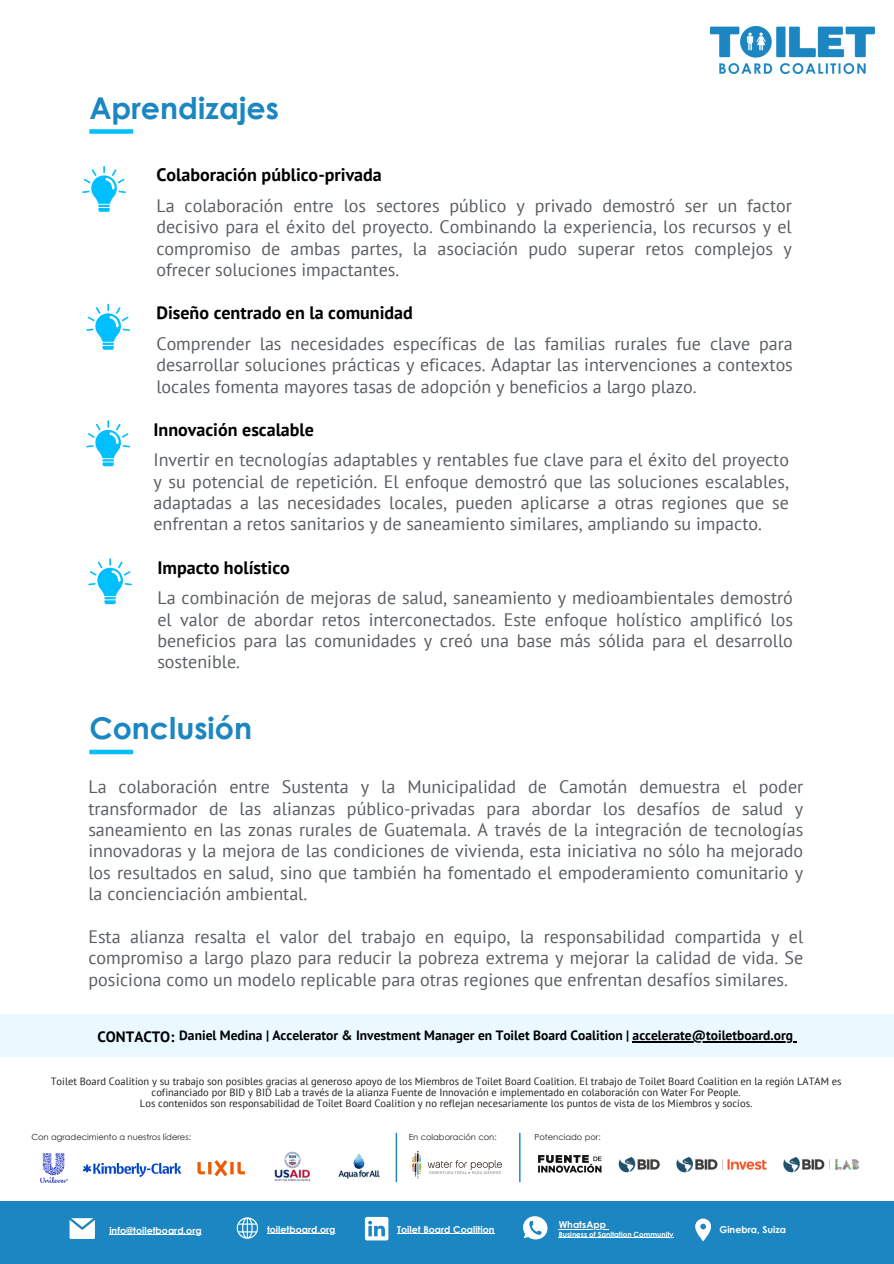
<style>
.page{position:relative;width:894px;height:1264px;background:#fff}
.page>*{position:absolute;margin:0;border:0;box-sizing:border-box;transform-origin:0 0}
.t1{font:700 30px "Century Gothic";color:#1b86c1}
.t2{font:18px/21.3px "PT Sans";color:#595e62;text-align:justify}
.t3{font:700 18px "PT Sans";color:#000}
.t4{font:700 15px "PT Sans";color:#000}
.t5{font:700 13.5px "PT Sans";color:#000}
.t6{font:10.5px/11.4px "PT Sans";color:#231f20;text-align:center}
.t7{font:700 9.45px "Century Gothic";color:#fff}
.t8{font:8.4px "Century Gothic";color:#231f20}
.t9{font:700 7.2px "Century Gothic";color:#fff}
</style>
<div class="page">
<img style="left:710px;top:26px;width:164px;height:47px">
<div style="left:89px;top:129px;width:44px;height:5px;background:#00bfff"></div>
<div style="left:89px;top:749px;width:44px;height:5px;background:#00bfff"></div>
<div style="left:0;top:1201px;width:893px;height:62px;background:#1b86c1"></div>
<svg style="left:365px;top:1216px;width:23px;height:24px"></svg>
<svg style="left:695px;top:1218px;width:15px;height:22px"></svg>
<svg style="left:523px;top:1216px;width:25px;height:23px"></svg>
<svg style="left:69px;top:1218px;width:26px;height:21px"></svg>
<hr style="left:267px;top:1233px;width:68px;height:1px;background:#fff">
<svg style="left:236px;top:1217px;width:22px;height:22px"></svg>
<div style="left:0;top:1014px;width:893px;height:43px;background:#e9f9ff"></div>
<hr style="left:632px;top:1041px;width:160px;height:1px;background:#000">
<hr style="left:109px;top:1234px;width:93px;height:1px;background:#fff">
<hr style="left:397px;top:1233px;width:97px;height:1px;background:#fff">
<hr style="left:558px;top:1228px;width:47px;height:1px;background:#fff">
<hr style="left:558px;top:1236px;width:115px;height:1px;background:#fff">
<img style="left:412px;top:1151px;width:89px;height:27px">
<hr style="left:519px;top:1132px;width:1px;height:50px;background:#1b86c1">
<img style="left:538px;top:1155px;width:322px;height:17px">
<hr style="left:395px;top:1132px;width:2px;height:50px;background:#1b86c1">
<img style="left:40px;top:1153px;width:28px;height:30px">
<svg style="left:197px;top:1160px;width:48px;height:16px"></svg>
<img style="left:274px;top:1151px;width:37px;height:31px">
<img style="left:338px;top:1153px;width:42px;height:26px">
<img style="left:83px;top:1163px;width:97px;height:13px">
<svg style="left:82px;top:166px;width:44px;height:46px"></svg>
<svg style="left:86px;top:304px;width:44px;height:46px"></svg>
<svg style="left:86px;top:420px;width:44px;height:46px"></svg>
<svg style="left:88px;top:558px;width:44px;height:46px"></svg>
<h1 class="t1" style="left:89px;top:89px;width:191px">Aprendizajes</h1>
<p class="t3" style="left:156px;top:163px;width:227px">Colaboración público-privada</p>
<p class="t2" style="left:156px;top:194px;width:637px">La colaboración entre los sectores público y privado demostró ser un factor decisivo para el éxito del proyecto. Combinando la experiencia, los recursos y el compromiso de ambas partes, la asociación pudo superar retos complejos y ofrecer soluciones impactantes.</p>
<p class="t3" style="left:156px;top:301px;width:258px">Diseño centrado en la comunidad</p>
<p class="t2" style="left:156px;top:332px;width:638px">Comprender las necesidades específicas de las familias rurales fue clave para desarrollar soluciones prácticas y eficaces. Adaptar las intervenciones a contextos locales fomenta mayores tasas de adopción y beneficios a largo plazo.</p>
<p class="t3" style="left:153px;top:417px;width:162px">Innovación escalable</p>
<p class="t2" style="left:153px;top:449px;width:637px">Invertir en tecnologías adaptables y rentables fue clave para el éxito del proyecto y su potencial de repetición. El enfoque demostró que las soluciones escalables, adaptadas a las necesidades locales, pueden aplicarse a otras regiones que se enfrentan a retos sanitarios y de saneamiento similares, ampliando su impacto.</p>
<p class="t3" style="left:157px;top:555px;width:134px">Impacto holístico</p>
<p class="t2" style="left:157px;top:587px;width:637px">La combinación de mejoras de salud, saneamiento y medioambientales demostró el valor de abordar retos interconectados. Este enfoque holístico amplificó los beneficios para las comunidades y creó una base más sólida para el desarrollo sostenible.</p>
<p class="t1" style="left:89px;top:709px;width:164px">Conclusión</p>
<h3 class="t2" style="left:88px;top:775px;width:716px">La colaboración entre Sustenta y la Municipalidad de Camotán demuestra el poder transformador de las alianzas público-privadas para abordar los desafíos de salud y saneamiento en las zonas rurales de Guatemala. A través de la integración de tecnologías innovadoras y la mejora de las condiciones de vivienda, esta iniciativa no sólo ha mejorado los resultados en salud, sino que también ha fomentado el empoderamiento comunitario y la concienciación ambiental.</h3>
<p class="t2" style="left:88px;top:925px;width:716px">Esta alianza resalta el valor del trabajo en equipo, la responsabilidad compartida y el compromiso a largo plazo para reducir la pobreza extrema y mejorar la calidad de vida. Se posiciona como un modelo replicable para otras regiones que enfrentan desafíos similares.</p>
<h3 class="t4" style="left:97px;top:1026px;width:78px">CONTACTO:</h3>
<p class="t5" style="left:179px;top:1026px;width:615px">Daniel Medina | Accelerator &amp; Investment Manager en Toilet Board Coalition | accelerate@toiletboard.org</p>
<h2 class="t6" style="left:51px;top:1074px;width:792px">Toilet Board Coalition y su trabajo son posibles gracias al generoso apoyo de los Miembros de Toilet Board Coalition. El trabajo de Toilet Board Coalition en la región LATAM es cofinanciado por BID y BID Lab a través de la alianza Fuente de Innovación e implementado en colaboración con Water For People.</h2>
<h3 class="t6" style="left:140px;top:1097px;width:613px">Los contenidos son responsabilidad de Toilet Board Coalition y no reflejan necesariamente los puntos de vista de los Miembros y socios.</h3>
<h3 class="t8" style="left:31px;top:1131px;width:161px">Con agradecimiento a nuestros líderes:</h3>
<h4 class="t8" style="left:408px;top:1131px;width:89px">En colaboración con:</h4>
<h5 class="t8" style="left:534px;top:1131px;width:68px">Potenciado por:</h5>
<h1 class="t7" style="left:558px;top:1218px;width:49px">WhatsApp</h1>
<h3 class="t9" style="left:558px;top:1229px;width:116px">Business of Sanitation Community</h3>
<p class="t7" style="left:109px;top:1224px;width:94px">info@toiletboard.org</p>
<h2 class="t7" style="left:397px;top:1222px;width:99px">Toilet Board Coalition</h2>
<h3 class="t7" style="left:719px;top:1223px;width:68px">Ginebra, Suiza</h3>
<h2 class="t7" style="left:267px;top:1222px;width:70px">toiletboard.org</h2>
</div>
